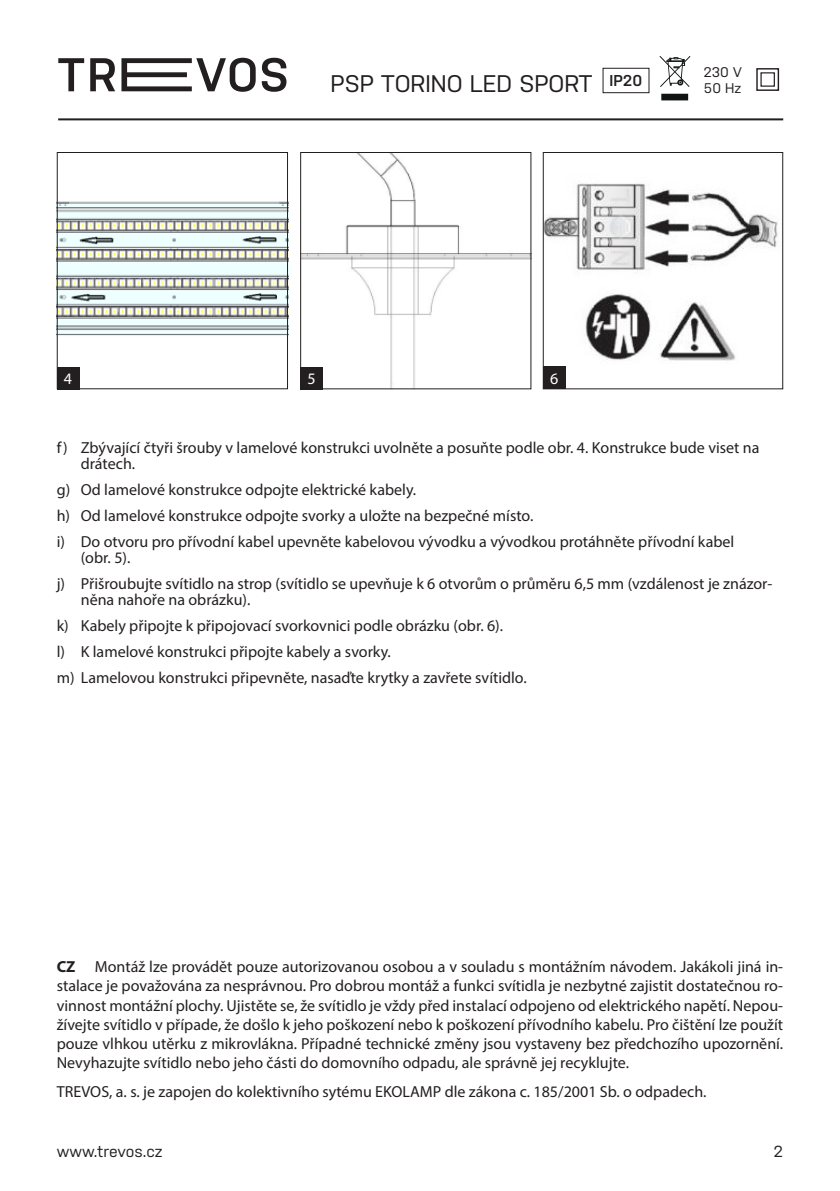
<style>
.page{position:relative;width:840px;height:1191px;background:#fff}
.page>*{position:absolute;margin:0;border:0;box-sizing:border-box;transform-origin:0 0}
.t1{font:24px "Nudista";color:#231f20}
.Odstavec{font:16px/19.2px "Myriad Pro";color:#231f20;text-align:justify}
.Body_navodu{font:16px/16px "Myriad Pro";color:#231f20}
.t2{font:16px "Nudista";color:#231f20}
.Odstavec-2{font:16px "Myriad Pro";color:#fff}
.t3{font:600 15.8px "Nudista";color:#231f20}
.t4{font:14px "Nudista";color:#231f20}
.s1{font-weight:700}
</style>
<div class="page">
<svg style="left:58px;top:58px;width:228px;height:34px"></svg>
<hr style="left:58px;top:118px;width:724px;height:2px;background:#231f20">
<svg style="left:757px;top:68px;width:23px;height:23px"></svg>
<div style="left:755px;top:68px;width:23px;height:23px;border:1px solid #231f20"></div>
<svg style="left:661px;top:94px;width:26px;height:6px"></svg>
<svg style="left:659px;top:56px;width:31px;height:31px"></svg>
<div style="left:602px;top:68px;width:47px;height:25px;border:1px solid #231f20"></div>
<img style="left:59px;top:201px;width:227px;height:186px">
<div style="left:57px;top:152px;width:231px;height:237px;border:1px solid #231f20"></div>
<img style="left:302px;top:154px;width:227px;height:233px">
<div style="left:300px;top:152px;width:231px;height:237px;border:1px solid #231f20"></div>
<img style="left:544px;top:182px;width:234px;height:205px">
<div style="left:542px;top:152px;width:240px;height:237px;border:1px solid #231f20"></div>
<div style="left:57px;top:367px;width:22px;height:22px;background:#231f20"></div>
<div style="left:542px;top:366px;width:23px;height:23px;background:#231f20"></div>
<div style="left:300px;top:367px;width:23px;height:22px;background:#231f20"></div>
<p class="t4" style="left:703px;top:64px;width:40px">230 V</p>
<p class="t3" style="left:609px;top:72px;width:34px">IP20</p>
<h1 class="t1" style="left:330px;top:70px;width:263px">PSP TORINO LED SPORT</h1>
<p class="t4" style="left:703px;top:80px;width:39px">50 Hz</p>
<p class="Odstavec-2" style="left:64px;top:369px;width:10px">4</p>
<p class="Odstavec-2" style="left:307px;top:369px;width:10px">5</p>
<p class="Odstavec-2" style="left:549px;top:369px;width:10px">6</p>
<p class="Body_navodu" style="left:81px;top:439px;width:679px;text-indent:-24px">f) Zbývající čtyři šrouby v lamelové konstrukci uvolněte a posuňte podle obr. 4. Konstrukce bude viset na drátech.</p>
<p class="Body_navodu" style="left:57px;top:481px;width:361px">g) Od lamelové konstrukce odpojte elektrické kabely.</p>
<p class="Body_navodu" style="left:57px;top:507px;width:478px">h) Od lamelové konstrukce odpojte svorky a uložte na bezpečné místo.</p>
<p class="Body_navodu" style="left:81px;top:533px;width:654px;text-indent:-24px">i) Do otvoru pro přívodní kabel upevněte kabelovou vývodku a vývodkou protáhněte přívodní kabel (obr. 5).</p>
<p class="Body_navodu" style="left:81px;top:575px;width:692px;text-indent:-24px">j) Přišroubujte svítidlo na strop (svítidlo se upevňuje k 6 otvorům o průměru 6,5 mm (vzdálenost je znázor&shy;něna nahoře na obrázku).</p>
<p class="Body_navodu" style="left:57px;top:617px;width:447px">k) Kabely připojte k připojovací svorkovnici podle obrázku (obr. 6).</p>
<p class="Body_navodu" style="left:57px;top:643px;width:335px">l) K lamelové konstrukci připojte kabely a svorky.</p>
<p class="Body_navodu" style="left:57px;top:669px;width:471px">m) Lamelovou konstrukci připevněte, nasaďte krytky a zavřete svítidlo.</p>
<p class="Odstavec" style="left:57px;top:957px;width:727px"><span class="s1">CZ</span> Montáž lze provádět pouze autorizovanou osobou a v souladu s montážním návodem. Jakákoli jiná in&shy;stalace je považována za nesprávnou. Pro dobrou montáž a funkci svítidla je nezbytné zajistit dostatečnou ro&shy;vinnost montážní plochy. Ujistěte se, že svítidlo je vždy před instalací odpojeno od elektrického napětí. Nepou&shy;žívejte svítidlo v případe, že došlo k jeho poškození nebo k poškození přívodního kabelu. Pro čištění lze použít pouze vlhkou utěrku z mikrovlákna. Případné technické změny jsou vystaveny bez předchozího upozornění.<br>Nevyhazujte svítidlo nebo jeho části do domovního odpadu, ale správně jej recyklujte.</p>
<p class="Odstavec" style="left:57px;top:1082px;width:651px">TREVOS, a. s. je zapojen do kolektivního sytému EKOLAMP dle zákona c. 185/2001 Sb. o odpadech.</p>
<p class="t2" style="left:57px;top:1142px;width:107px">www.trevos.cz</p>
<p class="t2" style="left:773px;top:1142px;width:11px">2</p>
</div>
